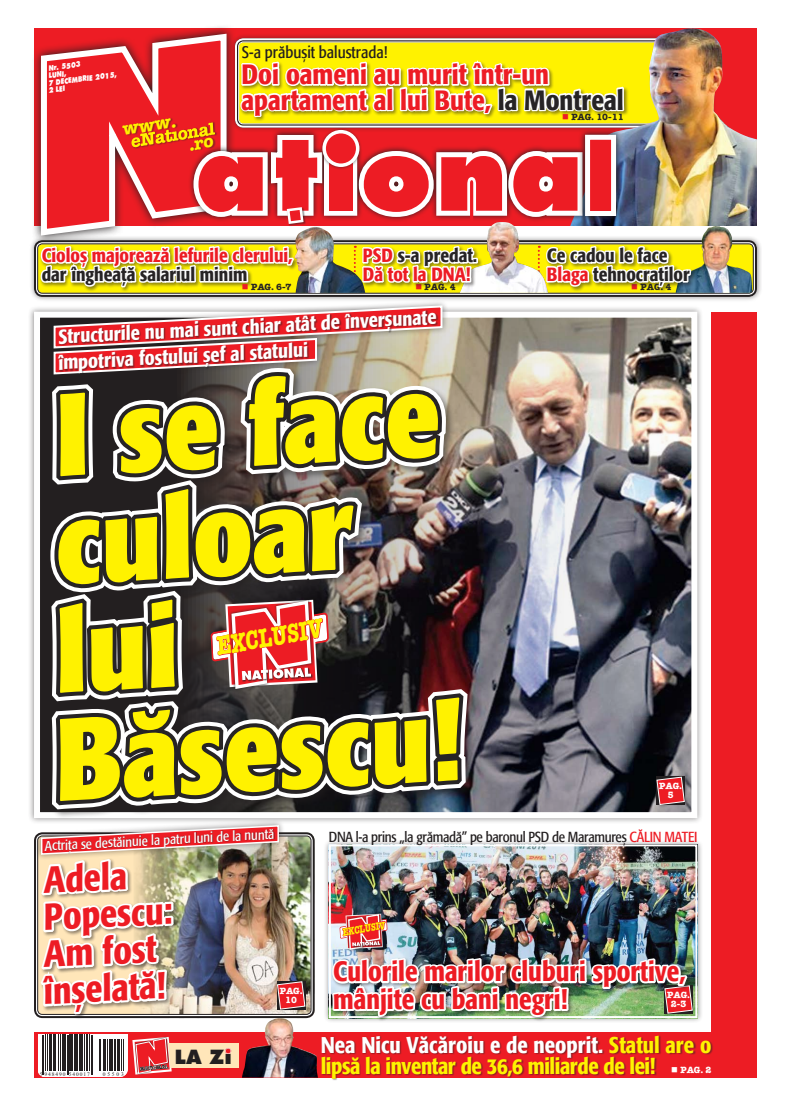
<style>
.page{position:relative;width:791px;height:1106px;background:#fff}
.page>*{position:absolute;margin:0;border:0;box-sizing:border-box;transform-origin:0 0}
.t1{font:700 condensed 115.5px/108.1px "R Formata";color:#fff200}
.t2{font:100.7px "Futura Extra Bold Rom";color:#ed1c24}
.t3{font:500 condensed 37.1px/37px "R Formata";color:#ed1c24}
.t4{font:500 condensed 27.8px/27.7px "R Formata";color:#ed1c24}
.t5{font:500 condensed 27.7px/25.4px "R Formata";color:#ed1c24}
.t6{font:26.3px "American Type Writer Bold Rom";color:#fff200;scale:.73 1}
.t7{font:500 condensed 22.6px/21px "R Formata";color:#fff200}
.t8{font:500 condensed 20px/26px "R Formata";color:#fff}
.t9{font:19.1px "Futura Extra Bold Rom";color:#231f20}
.t10{font:500 condensed 19px/19px "R Formata";color:#ed1c24}
.t11{font:500 condensed 19px/19px "R Formata";color:#272425}
.t12{font:17.6px "American Type Writer Bold Rom";color:#fff200}
.t13{font:16.7px "R Formata Condensed";color:#231f20}
.t14{font:14.5px "R Formata Condensed";letter-spacing:-.02em;color:#231f20}
.t15{font:14px "R Formata Condensed";color:#fff}
.t16{font:10.7px "American Type Writer Bold Rom";color:#fff200;scale:.73 1}
.t17{font:9px "American Type Writer Bold Rom";color:#272425}
.t18{font:9px/9px "American Type Writer Bold Rom";color:#fff;text-align:center}
.t19{font:7.3px/7.3px "Futura Extra Bold Rom";color:#fff;scale:.8 1}
.t20{font:5.5px "Times New Roman";letter-spacing:.18em;color:#231f20}
.s1{color:#272425}
.s2{color:#ed1c24}
.s3{font-size:70.7px}
.s4{font-size:10.5px}
.s5{color:#fff}
</style>
<div class="page">
<div style="left:28px;top:305px;width:679px;height:523px;background:#231f20;opacity:.5"></div>
<div style="left:712px;top:312px;width:45px;height:765px;background:#ed1c24"></div>
<div style="left:34px;top:1032px;width:723px;height:45px;background:#ed1c24"></div>
<div style="left:321px;top:1035px;width:425px;height:53px;background:#231f20;opacity:.5"></div>
<div style="left:28px;top:234px;width:763px;height:103px;background:#231f20;opacity:.5"></div>
<div style="left:331px;top:957px;width:411px;height:85px;background:#231f20;opacity:.5"></div>
<img style="left:693px;top:28px;width:64px;height:100px">
<svg style="left:31px;top:28px;width:7px;height:222px"></svg>
<img style="left:693px;top:128px;width:98px;height:183px">
<img style="left:38px;top:27px;width:655px;height:1061px">
<p class="t19" style="left:45px;top:65px;width:89px;text-indent:3px;rotate:-7deg">Nr. 5503<br>lun i,<br>7 decembrie 2015,<br>2 LEI</p>
<p class="t12" style="left:121px;top:119px;width:56px;rotate:-9deg">www.</p>
<p class="t13" style="left:242px;top:43px;width:147px">S-a prăbușit balustrada!</p>
<h3 class="t5" style="left:242px;top:62px;width:384px">Doi oameni au murit într-un apartament al lui Bute, <span class="s1">la Montreal</span></h3>
<p class="t17" style="left:562px;top:111px;width:63px"><span class="s2">■</span> PAG. 10-11</p>
<h2 class="t2" style="left:195px;top:111px;width:389px">at<span class="s3">I</span>ona</h2>
<p class="t10" style="left:42px;top:246px;width:252px">Cioloș majorează lefurile clerului,</p>
<p class="t11" style="left:42px;top:265px;width:207px">dar îngheață salariul minim</p>
<p class="t17" style="left:242px;top:281px;width:51px"><span class="s2">■</span> PAG. 6-7</p>
<p class="t10" style="left:363px;top:246px;width:116px">PSD <span class="s1">s-a predat.<br></span>Dă tot la DNA!</p>
<p class="t17" style="left:415px;top:281px;width:42px"><span class="s2">■</span> PAG. 4</p>
<p class="t8" style="left:56px;top:324px;width:382px;rotate:-3deg">Structurile nu mai sunt chiar atât de înverșunate împotriva fostului șef al statului</p>
<h1 class="t1" style="left:34px;top:385px;width:408px;rotate:-3deg">I se face culoar lui<br>Băsescu!</h1>
<h3 class="t6" style="left:214px;top:630px;width:149px;rotate:-10deg">EXCLUSIV</h3>
<p class="t11" style="left:547px;top:246px;width:144px">Ce cadou le face<br><span class="s2">Blaga</span> tehnocraților</p>
<p class="t17" style="left:631px;top:281px;width:42px"><span class="s2">■</span> PAG. 4</p>
<p class="t18" style="left:659px;top:781px;width:24px">PAG.<br>5</p>
<p class="t15" style="left:44px;top:838px;width:231px;rotate:-3deg">Actrița se destăinuie la patru luni de la nuntă</p>
<p class="t14" style="left:329px;top:829px;width:370px">DNA l-a prins „la grămadă” pe baronul PSD de Maramureș <span class="s2">Călin Matei</span></p>
<h3 class="t3" style="left:36px;top:862px;width:135px;rotate:-3deg">Adela<br>Popescu:<br>Am fost înșelată!</h3>
<p class="t20" style="left:40px;top:1070px;width:52px">5 948490 540017</p>
<p class="t20" style="left:103px;top:1070px;width:22px">0525803</p>
<p class="t9" style="left:175px;top:1045px;width:58px">lA Zi</p>
<p class="t16" style="left:341px;top:926px;width:61px;rotate:-10deg">EXCLU<span class="s4">SIV</span></p>
<h3 class="t4" style="left:333px;top:958px;width:354px">Culorile marilor cluburi sportive, mânjite cu bani negri!</h3>
<p class="t18" style="left:280px;top:986px;width:24px">PAG.<br>10</p>
<p class="t18" style="left:667px;top:990px;width:24px">PAG.<br>2-3</p>
<p class="t7" style="left:321px;top:1034px;width:392px"><span class="s5">Nea Nicu Văcăroiu e de neoprit.</span> Statul are o lipsă la inventar de 36,6 miliarde de lei!</p>
<p class="t18" style="left:671px;top:1065px;width:42px">■ PAG. 2</p>
</div>
